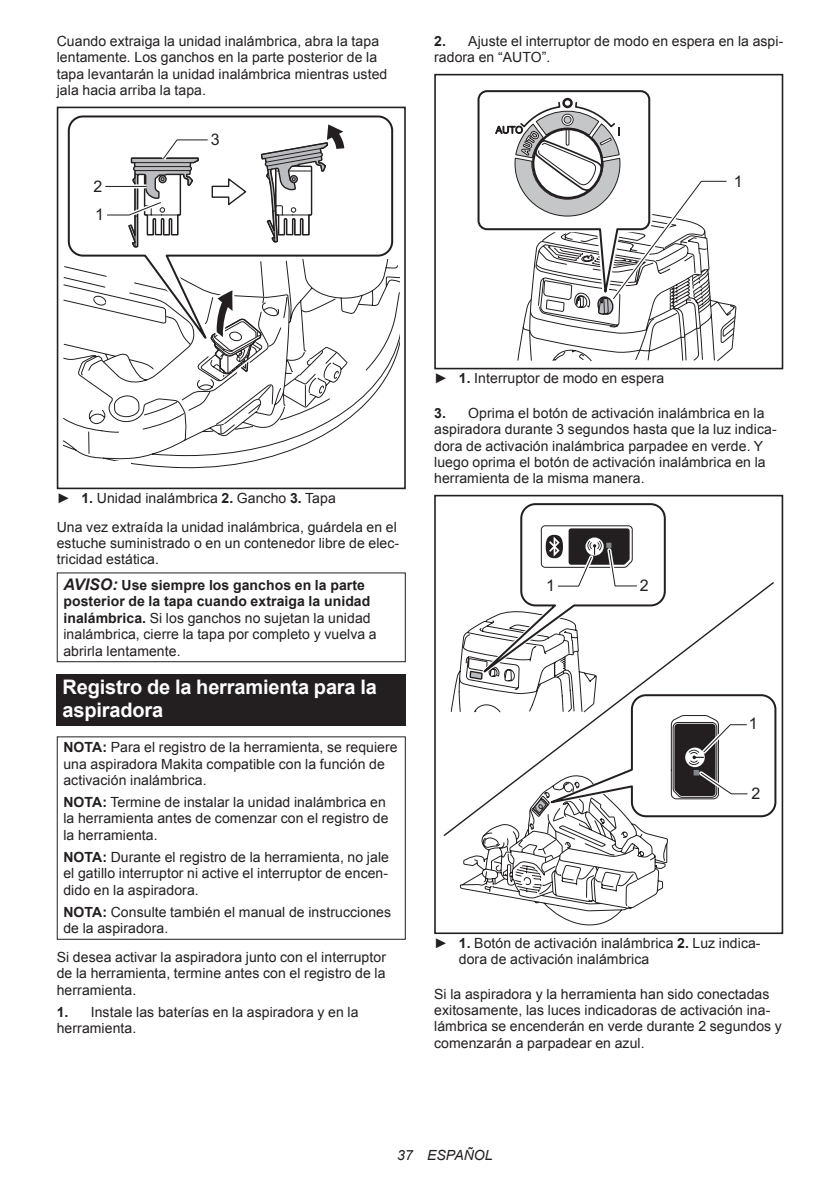
<style>
.page{position:relative;width:840px;height:1191px;background:#fff}
.page>*{position:absolute;margin:0;border:0;box-sizing:border-box;transform-origin:0 0}
.t1{font:700 20px/23.4px "Arial";letter-spacing:-.01em;color:#fff}
.t2{font:16px/28.2px "Arial";color:#231f20}
.t3{font:14px/16.4px "Arial";letter-spacing:.005em;color:#231f20}
.t4{font:italic 14px "Arial";letter-spacing:.005em;color:#231f20}
.s1{font-weight:700}
.s2{font-weight:700;font-style:italic;font-size:16px}
</style>
<div class="page">
<svg style="left:81px;top:277px;width:318px;height:192px"></svg>
<svg style="left:63px;top:391px;width:215px;height:63px"></svg>
<svg style="left:63px;top:265px;width:335px;height:126px"></svg>
<svg style="left:65px;top:265px;width:331px;height:109px"></svg>
<svg style="left:67px;top:115px;width:327px;height:241px"></svg>
<svg style="left:260px;top:124px;width:84px;height:122px"></svg>
<div style="left:57px;top:461px;width:73px;height:28px;background:#fff"></div>
<div style="left:57px;top:107px;width:348px;height:382px;border:2px solid #231f20"></div>
<svg style="left:103px;top:136px;width:145px;height:114px"></svg>
<div style="left:57px;top:572px;width:348px;height:90px;border:1px solid #231f20"></div>
<div style="left:57px;top:673px;width:348px;height:52px;background:#231f20"></div>
<div style="left:434px;top:74px;width:348px;height:295px;border:2px solid #231f20"></div>
<svg style="left:476px;top:90px;width:259px;height:280px"></svg>
<div style="left:434px;top:495px;width:348px;height:439px;border:2px solid #231f20"></div>
<svg style="left:450px;top:503px;width:329px;height:431px"></svg>
<p class="t3" style="left:57px;top:33px;width:332px">Cuando extraiga la unidad inalámbrica, abra la tapa lentamente. Los ganchos en la parte posterior de la tapa levantarán la unidad inalámbrica mientras usted jala hacia arriba la tapa.</p>
<p class="t2" style="left:93px;top:172px;width:12px">2<br>1</p>
<p class="t2" style="left:211px;top:126px;width:10px">3</p>
<p class="t3" style="left:434px;top:33px;width:350px"><span class="s1">2.</span> Ajuste el interruptor de modo en espera en la aspi&shy;radora en “AUTO”.</p>
<p class="t2" style="left:733px;top:167px;width:10px">1</p>
<p class="t3" style="left:57px;top:483px;width:341px;line-height:28.8px">► <span class="s1">1.</span> Unidad inalámbrica <span class="s1">2.</span> Gancho <span class="s1">3.</span> Tapa<br>Una vez extraída la unidad inalámbrica, guárdela en el</p>
<p class="t3" style="left:57px;top:535px;width:343px">estuche suministrado o en un contenedor libre de elec&shy;tricidad estática.</p>
<p class="t3" style="left:63px;top:577px;width:314px"><span class="s2">AVISO:</span> <span class="s1">Use siempre los ganchos en la parte posterior de la tapa cuando extraiga la unidad inalámbrica.</span> Si los ganchos no sujetan la unidad inalámbrica, cierre la tapa por completo y vuelva a abrirla lentamente.</p>
<h1 class="t1" style="left:62px;top:675px;width:316px">Registro de la herramienta para la aspiradora</h1>
<p class="t3" style="left:63px;top:739px;width:335px"><span class="s1">NOTA:</span> Para el registro de la herramienta, se requiere una aspiradora Makita compatible con la función de activación inalámbrica.</p>
<p class="t3" style="left:63px;top:794px;width:326px"><span class="s1">NOTA:</span> Termine de instalar la unidad inalámbrica en la herramienta antes de comenzar con el registro de la herramienta.</p>
<p class="t3" style="left:63px;top:849px;width:327px;text-align:justify"><span class="s1">NOTA:</span> Durante el registro de la herramienta, no jale el gatillo interruptor ni active el interruptor de encen&shy;dido en la aspiradora.</p>
<p class="t3" style="left:63px;top:903px;width:329px"><span class="s1">NOTA:</span> Consulte también el manual de instrucciones de la aspiradora.</p>
<p class="t3" style="left:57px;top:948px;width:330px;text-align:justify">Si desea activar la aspiradora junto con el interruptor de la herramienta, termine antes con el registro de la herramienta.</p>
<p class="t3" style="left:57px;top:1003px;width:303px"><span class="s1">1.</span> Instale las baterías en la aspiradora y en la herramienta.</p>
<p class="t3" style="left:434px;top:370px;width:231px">► <span class="s1">1.</span> Interruptor de modo en espera</p>
<p class="t3" style="left:434px;top:405px;width:344px"><span class="s1">3.</span> Oprima el botón de activación inalámbrica en la aspiradora durante 3 segundos hasta que la luz indica&shy;dora de activación inalámbrica parpadee en verde. Y luego oprima el botón de activación inalámbrica en la herramienta de la misma manera.</p>
<p class="t2" style="left:546px;top:572px;width:10px">1</p>
<p class="t2" style="left:639px;top:572px;width:10px">2</p>
<p class="t2" style="left:748px;top:709px;width:10px">1</p>
<p class="t2" style="left:751px;top:779px;width:10px">2</p>
<p class="t3" style="left:458px;top:934px;width:303px;text-indent:-25px">► <span class="s1">1.</span> Botón de activación inalámbrica <span class="s1">2.</span> Luz indica&shy;dora de activación inalámbrica</p>
<p class="t3" style="left:434px;top:985px;width:349px">Si la aspiradora y la herramienta han sido conectadas exitosamente, las luces indicadoras de activación ina&shy;lámbrica se encenderán en verde durante 2 segundos y comenzarán a parpadear en azul.</p>
<p class="t4" style="left:397px;top:1146px;width:97px">37 ESPAÑOL</p>
</div>
